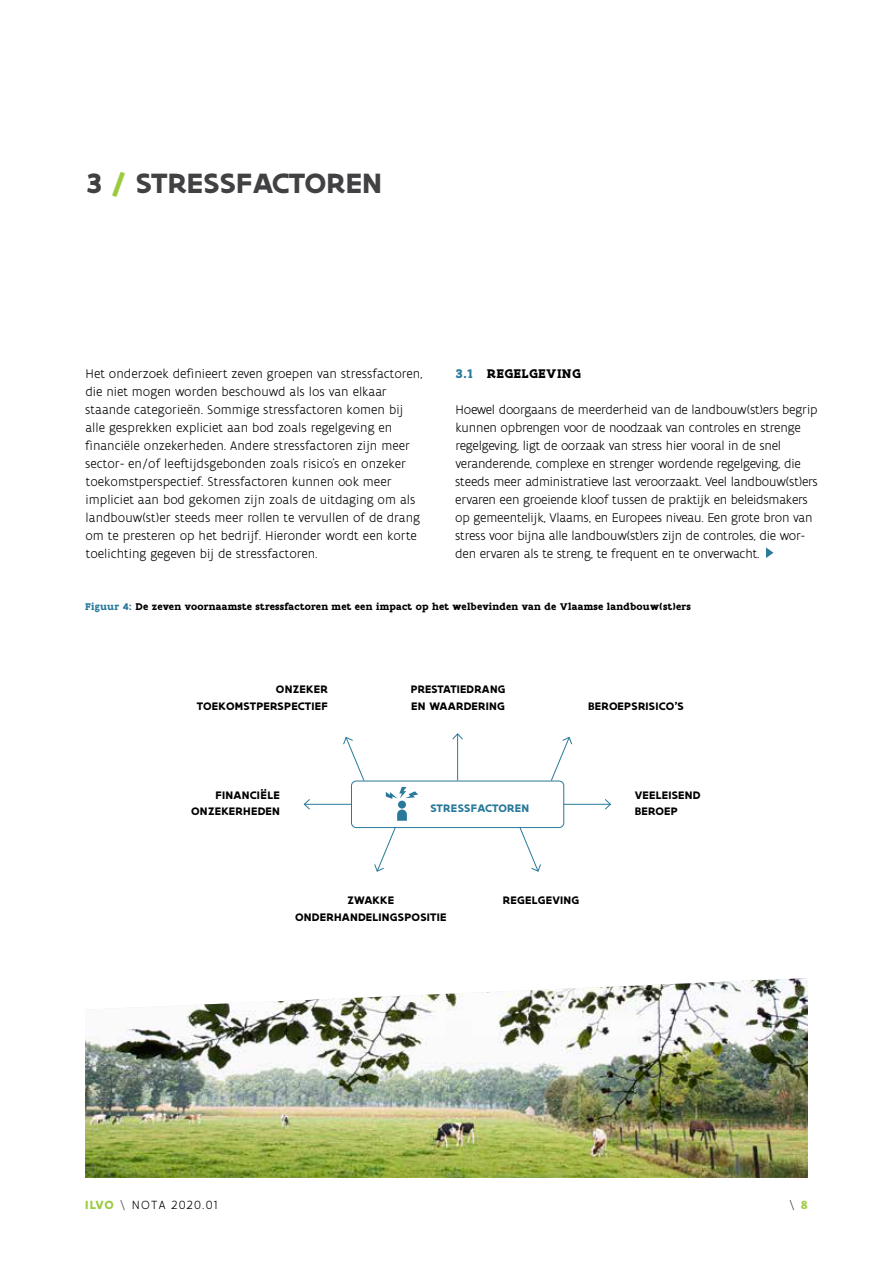
<style>
.page{position:relative;width:893px;height:1263px;background:#fff}
.page>*{position:absolute;margin:0;border:0;box-sizing:border-box;transform-origin:0 0}
.t1{font:700 30px "Flanders Art Sans";letter-spacing:.005em;color:#414042}
.t2{font:300 13.5px/18px "Flanders Art Sans";letter-spacing:-.015em;color:#000}
.t3{font:700 13.5px "Flanders Art Serif";letter-spacing:.025em;color:#000}
.t4{font:300 12.75px "Flanders Art Sans";letter-spacing:.09em;color:#000}
.t5{font:300 12.75px "Flanders Art Sans";color:#414042}
.t6{font:700 11.7px/16.6px "Flanders Art Sans";letter-spacing:.02em;color:#000;text-align:right}
.t7{font:700 11.7px "Flanders Art Sans";letter-spacing:.025em;color:#29799a}
.t8{font:700 10.5px "Flanders Art Serif";letter-spacing:.02em;color:#000}
.s1{color:#9aca3d}
.s2{color:#29799a}
.s3{font-weight:700;color:#9aca3d}
.s4{color:#414042}
.s5{font-weight:700;color:#a3ce4f}
</style>
<div class="page">
<img style="left:85px;top:978px;width:723px;height:200px">
<svg style="left:766px;top:547px;width:7px;height:11px"></svg>
<div style="left:351px;top:781px;width:213px;height:47px;border:1px solid #29799a;border-radius:5px"></div>
<hr style="left:564px;top:804px;width:46px;height:1px;background:#29799a">
<svg style="left:604px;top:799px;width:7px;height:11px"></svg>
<hr style="left:304px;top:804px;width:47px;height:1px;background:#29799a">
<svg style="left:303px;top:799px;width:8px;height:11px"></svg>
<svg style="left:343px;top:736px;width:22px;height:46px"></svg>
<hr style="left:457px;top:734px;width:1px;height:47px;background:#29799a">
<svg style="left:452px;top:733px;width:11px;height:7px"></svg>
<svg style="left:550px;top:736px;width:22px;height:46px"></svg>
<svg style="left:374px;top:827px;width:22px;height:45px"></svg>
<svg style="left:519px;top:827px;width:23px;height:45px"></svg>
<svg style="left:386px;top:787px;width:32px;height:12px"></svg>
<div style="left:399px;top:801px;width:6px;height:7px;background:#29799a;border-radius:50%"></div>
<div style="left:398px;top:801px;width:8px;height:7px;border:2px solid #29799a;border-radius:50%"></div>
<svg style="left:397px;top:809px;width:10px;height:12px"></svg>
<h1 class="t1" style="left:86px;top:164px;width:298px">3 <span class="s1">/</span> STRESSFACTOREN</h1>
<p class="t2" style="left:85px;top:365px;width:339px">Het onderzoek definieert zeven groepen van stressfactoren, die niet mogen worden beschouwd als los van elkaar staande categorieën. Sommige stressfactoren komen bij alle gesprekken expliciet aan bod zoals regelgeving en financiële onzekerheden. Andere stressfactoren zijn meer sector- en/of leeftijdsgebonden zoals risico’s en onzeker toekomstperspectief. Stressfactoren kunnen ook meer impliciet aan bod gekomen zijn zoals de uitdaging om als landbouw(st)er steeds meer rollen te vervullen of de drang om te presteren op het bedrijf. Hieronder wordt een korte toelichting gegeven bij de stressfactoren.</p>
<p class="t3" style="left:455px;top:365px;width:127px"><span class="s2">3.1</span> REGELGEVING</p>
<p class="t2" style="left:455px;top:401px;width:364px">Hoewel doorgaans de meerderheid van de landbouw(st)ers begrip kunnen opbrengen voor de noodzaak van controles en strenge regelgeving, ligt de oorzaak van stress hier vooral in de snel veranderende, complexe en strenger wordende regelgeving, die steeds meer administratieve last veroorzaakt. Veel landbouw(st)ers ervaren een groeiende kloof tussen de praktijk en beleidsmakers op gemeentelijk, Vlaams, en Europees niveau. Een grote bron van stress voor bijna alle landbouw(st)ers zijn de controles, die wor&shy;den ervaren als te streng, te frequent en te onverwacht.</p>
<p class="t8" style="left:85px;top:600px;width:607px"><span class="s2">Figuur 4:</span> De zeven voornaamste stressfactoren met een impact op het welbevinden van de Vlaamse landbouw(st)ers</p>
<p class="t6" style="left:197px;top:681px;width:132px">ONZEKER<br>TOEKOMSTPERSPECTIEF</p>
<p class="t6" style="left:411px;top:681px;width:96px;text-align:left">PRESTATIEDRANG<br>EN WAARDERING</p>
<p class="t6" style="left:191px;top:786px;width:90px">FINANCIËLE<br>ONZEKERHEDEN</p>
<p class="t7" style="left:430px;top:800px;width:101px">STRESSFACTOREN</p>
<p class="t6" style="left:588px;top:697px;width:97px">BEROEPSRISICO’S</p>
<p class="t6" style="left:635px;top:786px;width:67px;text-align:left">VEELEISEND<br>BEROEP</p>
<p class="t6" style="left:347px;top:892px;width:48px">ZWAKKE</p>
<p class="t6" style="left:503px;top:892px;width:78px">REGELGEVING</p>
<p class="t6" style="left:295px;top:909px;width:153px">ONDERHANDELINGSPOSITIE</p>
<p class="t4" style="left:85px;top:1197px;width:134px"><span class="s3">ILVO</span> <span class="s4">\</span> NOTA 2020.01</p>
<p class="t5" style="left:789px;top:1197px;width:20px">\ <span class="s5">8</span></p>
</div>
